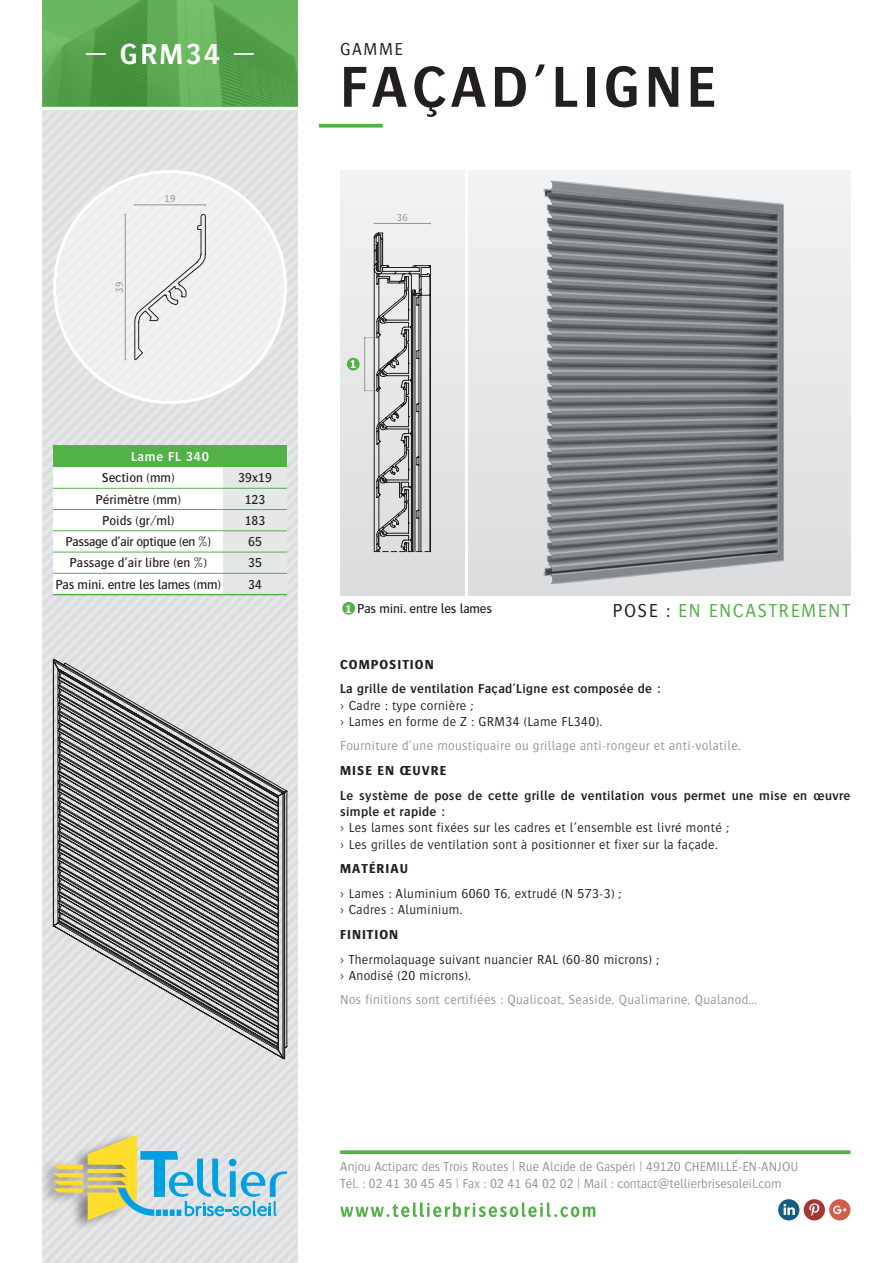
<style>
.page{position:relative;width:893px;height:1263px;background:#fff}
.page>*{position:absolute;margin:0;border:0;box-sizing:border-box;transform-origin:0 0}
.Titre_Gamme{font:600 60px "Bosis Std";letter-spacing:.075em;color:#231f20}
.Onglet{font:600 30px "Bosis Std";letter-spacing:.075em;color:#fff}
.Sous_titre_Fixation{font:300 19.5px "Bosis Std";letter-spacing:.075em;color:#52b147}
.Sous_titre_Fonction{font:300 18px "Bosis Std";letter-spacing:.075em;color:#231f20}
.t1{font:300 13.5px "Bosis Std";letter-spacing:.025em;color:#231f20}
.Paragraphe_Légende{font:300 13.5px/16.2px "Bosis Std";color:#939598}
.Paragraphe_Légende-2{font:300 13.5px "Bosis Std";letter-spacing:.025em;color:#939598}
.Paragraphe_Texte_sta{font:600 13.5px/16.2px "Bosis Std";letter-spacing:.025em;color:#231f20}
.Tableau_Contenu{font:500 13.5px "Bosis Std";letter-spacing:-.005em;color:#231f20}
.Paragraphe_Titre{font:700 13.5px "Bosis Std";letter-spacing:.075em;color:#231f20}
.Tableau_Contenu-2{font:500 13.5px "Bosis Std";letter-spacing:-.025em;color:#231f20}
.Tableau_Titre{font:600 13.5px "Bosis Std";letter-spacing:.05em;color:#fff}
.Coordonnées{font:700 12px "Bosis Std";color:#fff}
.Cotation{font:300 10.5px "Bosis Std";color:#939598}
.s1{color:#231f20}
</style>
<div class="page">
<div style="left:43px;top:111px;width:255px;height:1152px;background:#e1e2e4"></div>
<div style="left:71px;top:1130px;width:67px;height:102px;background:#231f20;opacity:.5"></div>
<div style="left:38px;top:1159px;width:46px;height:22px;background:#231f20;opacity:.5"></div>
<div style="left:38px;top:1167px;width:46px;height:23px;background:#231f20;opacity:.5"></div>
<div style="left:38px;top:1175px;width:46px;height:22px;background:#231f20;opacity:.5"></div>
<div style="left:38px;top:1183px;width:46px;height:22px;background:#231f20;opacity:.5"></div>
<svg style="left:53px;top:1135px;width:234px;height:85px;background:#bed2c2"></svg>
<div style="left:778px;top:1199px;width:21px;height:21px;background:#145e84;border-radius:50%"></div>
<svg style="left:783px;top:1204px;width:12px;height:11px"></svg>
<div style="left:804px;top:1199px;width:21px;height:21px;background:#a43731;border-radius:50%"></div>
<svg style="left:809px;top:1203px;width:11px;height:13px"></svg>
<div style="left:829px;top:1199px;width:21px;height:21px;background:#d15e4a;border-radius:50%"></div>
<svg style="left:833px;top:1205px;width:14px;height:9px"></svg>
<svg style="left:340px;top:1150px;width:510px;height:4px;background:#5fb654"></svg>
<div style="left:53px;top:170px;width:234px;height:234px;background:#f0f0f1;border-radius:50%"></div>
<svg style="left:340px;top:1202px;width:255px;height:15px"></svg>
<svg style="left:43px;top:0;width:255px;height:106px;background:#5aa752"></svg>
<svg style="left:319px;top:124px;width:64px;height:4px"></svg>
<div style="left:340px;top:170px;width:125px;height:425px;background:#e7e8e9"></div>
<div style="left:469px;top:170px;width:381px;height:425px;background:linear-gradient(to right,#e5e6e8,#e6e7e8)"></div>
<img style="left:469px;top:177px;width:371px;height:408px">
<div style="left:53px;top:446px;width:234px;height:21px;background:#52b147"></div>
<svg style="left:53px;top:467px;width:234px;height:127px"></svg>
<hr style="left:53px;top:594px;width:170px;height:1px;background:#52b147">
<hr style="left:223px;top:594px;width:64px;height:1px;background:#52b147">
<hr style="left:53px;top:488px;width:170px;height:1px;background:#52b147">
<hr style="left:223px;top:488px;width:64px;height:1px;background:#52b147">
<hr style="left:53px;top:509px;width:170px;height:1px;background:#52b147">
<hr style="left:223px;top:509px;width:64px;height:1px;background:#52b147">
<hr style="left:53px;top:530px;width:170px;height:1px;background:#52b147">
<hr style="left:223px;top:530px;width:64px;height:1px;background:#52b147">
<hr style="left:53px;top:552px;width:170px;height:1px;background:#52b147">
<hr style="left:223px;top:552px;width:64px;height:1px;background:#52b147">
<hr style="left:53px;top:573px;width:170px;height:1px;background:#52b147">
<hr style="left:223px;top:573px;width:64px;height:1px;background:#52b147">
<svg style="left:134px;top:214px;width:72px;height:146px"></svg>
<hr style="left:125px;top:214px;width:1px;height:146px;background:#939598">
<hr style="left:135px;top:205px;width:70px;height:1px;background:#939598">
<div style="left:342px;top:602px;width:13px;height:13px;background:#52b147;border-radius:50%"></div>
<svg style="left:53px;top:659px;width:234px;height:400px;background:#a3a3a4"></svg>
<hr style="left:374px;top:223px;width:56px;height:1px;background:#939598">
<div style="left:347px;top:358px;width:13px;height:12px;background:#52b147;border-radius:50%"></div>
<svg style="left:364px;top:232px;width:67px;height:320px"></svg>
<p class="Onglet" style="left:85px;top:38px;width:172px">— GRM34 —</p>
<p class="Cotation" style="left:114px;top:293px;width:13px;rotate:-90deg">39</p>
<p class="Cotation" style="left:165px;top:193px;width:13px">19</p>
<p class="Tableau_Titre" style="left:131px;top:449px;width:79px">Lame FL 340</p>
<p class="Tableau_Contenu" style="left:102px;top:470px;width:74px">Section (mm)</p>
<p class="Tableau_Contenu" style="left:238px;top:470px;width:35px">39x19</p>
<p class="Tableau_Contenu" style="left:96px;top:492px;width:87px">Périmètre (mm)</p>
<p class="Tableau_Contenu" style="left:245px;top:492px;width:22px">123</p>
<p class="Tableau_Contenu" style="left:102px;top:513px;width:74px">Poids (gr/ml)</p>
<p class="Tableau_Contenu" style="left:245px;top:513px;width:22px">183</p>
<p class="Tableau_Contenu-2" style="left:66px;top:534px;width:147px">Passage d’air optique (en %)</p>
<p class="Tableau_Contenu" style="left:248px;top:534px;width:15px">65</p>
<p class="Tableau_Contenu" style="left:70px;top:556px;width:139px">Passage d’air libre (en %)</p>
<p class="Tableau_Contenu" style="left:248px;top:556px;width:15px">35</p>
<p class="Tableau_Contenu" style="left:55px;top:577px;width:167px">Pas mini. entre les lames (mm)</p>
<p class="Tableau_Contenu" style="left:248px;top:577px;width:15px">34</p>
<p class="Sous_titre_Fonction" style="left:340px;top:40px;width:64px">GAMME</p>
<p class="Titre_Gamme" style="left:340px;top:55px;width:377px">FAÇAD’LIGNE</p>
<p class="Cotation" style="left:397px;top:212px;width:13px">36</p>
<p class="Coordonnées" style="left:350px;top:358px;width:8px">1</p>
<p class="Coordonnées" style="left:345px;top:602px;width:8px">1</p>
<p class="Tableau_Contenu" style="left:357px;top:601px;width:136px">Pas mini. entre les lames</p>
<p class="Sous_titre_Fixation" style="left:612px;top:600px;width:240px"><span class="s1">POSE :</span> EN ENCASTREMENT</p>
<p class="Paragraphe_Titre" style="left:340px;top:657px;width:95px">COMPOSITION</p>
<p class="Paragraphe_Texte_sta" style="left:340px;top:681px;width:322px">La grille de ventilation Façad’Ligne est composée de :</p>
<p class="t1" style="left:340px;top:698px;width:135px">› Cadre : type cornière ;</p>
<p class="t1" style="left:340px;top:714px;width:263px">› Lames en forme de Z : GRM34 (Lame FL340).</p>
<p class="Paragraphe_Légende-2" style="left:340px;top:739px;width:402px">Fourniture d’une moustiquaire ou grillage anti-rongeur et anti-volatile.</p>
<p class="Paragraphe_Titre" style="left:340px;top:763px;width:107px">MISE EN ŒUVRE</p>
<p class="Paragraphe_Texte_sta" style="left:340px;top:787px;width:512px">Le système de pose de cette grille de ventilation vous permet une mise en œuvre simple et rapide :</p>
<p class="t1" style="left:340px;top:820px;width:390px">› Les lames sont fixées sur les cadres et l’ensemble est livré monté ;</p>
<p class="t1" style="left:340px;top:837px;width:379px">› Les grilles de ventilation sont à positionner et fixer sur la façade.</p>
<p class="Paragraphe_Titre" style="left:340px;top:861px;width:69px">MATÉRIAU</p>
<p class="t1" style="left:340px;top:886px;width:283px">› Lames : Aluminium 6060 T6, extrudé (N 573-3) ;</p>
<p class="t1" style="left:340px;top:902px;width:124px">› Cadres : Aluminium.</p>
<p class="Paragraphe_Titre" style="left:340px;top:927px;width:60px">FINITION</p>
<p class="t1" style="left:340px;top:952px;width:320px">› Thermolaquage suivant nuancier RAL (60-80 microns) ;</p>
<p class="t1" style="left:340px;top:968px;width:132px">› Anodisé (20 microns).</p>
<p class="Paragraphe_Légende-2" style="left:340px;top:993px;width:419px">Nos finitions sont certifiées : Qualicoat, Seaside, Qualimarine, Qualanod...</p>
<p class="Paragraphe_Légende" style="left:340px;top:1158px;width:460px">Anjou Actiparc des Trois Routes | Rue Alcide de Gaspéri | 49120 CHEMILLÉ-EN-ANJOU<br>Tél. : 02 41 30 45 45 | Fax : 02 41 64 02 02 | Mail : contact@tellierbrisesoleil.com</p>
</div>
